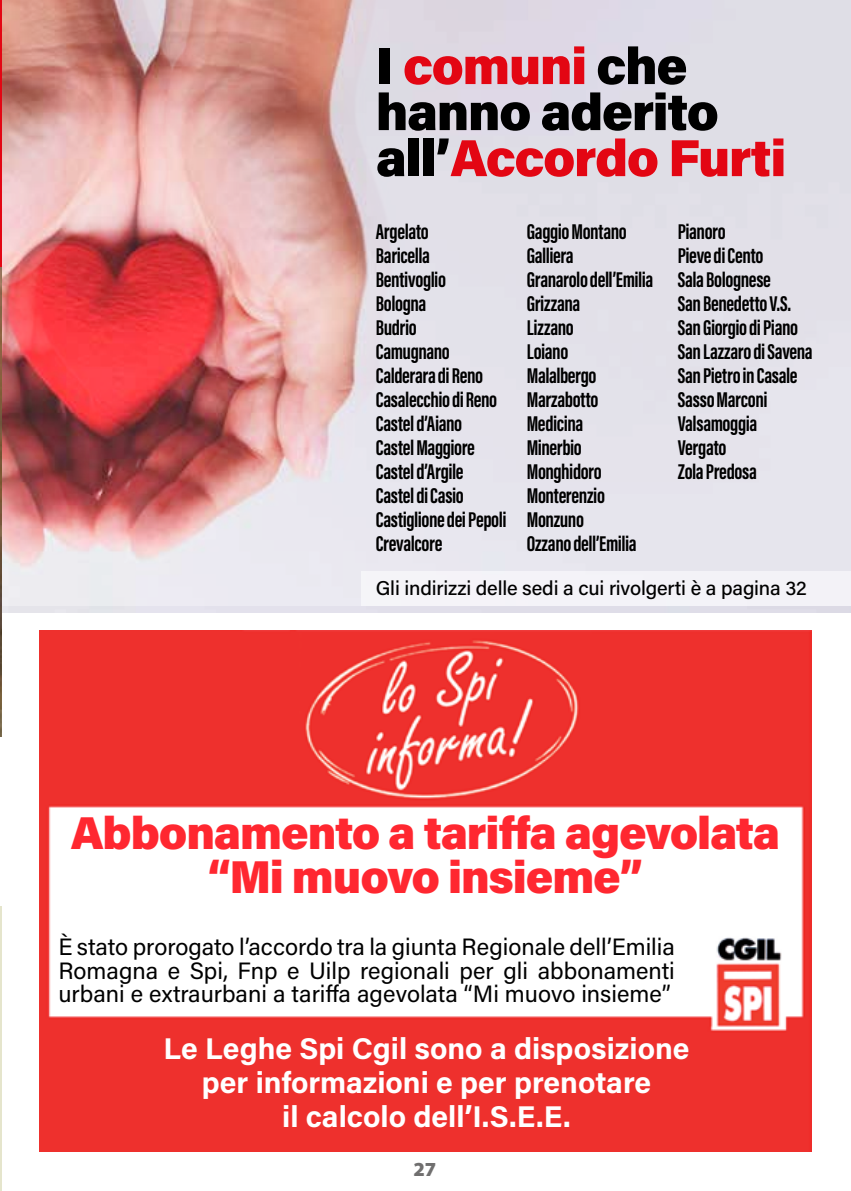
<style>
.page{position:relative;width:851px;height:1191px;background:#fff}
.page>*{position:absolute;margin:0;border:0;box-sizing:border-box;transform-origin:0 0}
.t1{font:900 52px/46px "Acumin Pro";letter-spacing:-.025em;color:#000}
.t2{font:900 46px/44px "Acumin Pro";letter-spacing:-.025em;color:#ff2730;text-align:center}
.t3{font:700 30px/34px "Acumin Pro";color:#fff;text-align:center}
.t4{font:23.6px/23.6px "Acumin Pro";color:#000;text-align:justify}
.t5{font:700 22px/24px "Acumin Pro Extra Cond";letter-spacing:-.02em;color:#000}
.t6{font:500 20px "Acumin Pro";letter-spacing:-.01em;color:#000}
.t7{font:900 20px "Myriad Pro";color:#706f6f}
.s1{color:#e30613}
</style>
<div class="page">
<img style="left:1px;top:0;width:849px;height:605px">
<img style="left:40px;top:630px;width:771px;height:521px">
<div style="left:361px;top:571px;width:489px;height:34px;background:#f4f3f8"></div>
<img style="left:0;top:266px;width:1px;height:471px">
<hr style="left:0;top:0;width:1px;height:266px;background:#e30613">
<hr style="left:0;top:906px;width:1px;height:285px;background:#e5e5cc">
<h1 class="t1" style="left:376px;top:40px;width:412px">I <span class="s1">comuni</span> che hanno aderito all’<span class="s1">Accordo Furti</span></h1>
<p class="t5" style="left:376px;top:219px;width:132px">Argelato<br>Baricella<br>Bentivoglio<br>Bologna<br>Budrio<br>Camugnano<br>Calderara di Reno<br>Casalecchio di Reno<br>Castel d’Aiano<br>Castel Maggiore<br>Castel d’Argile<br>Castel di Casio<br>Castiglione dei Pepoli<br>Crevalcore</p>
<p class="t5" style="left:526px;top:219px;width:128px">Gaggio Montano<br>Galliera<br>Granarolo dell’Emilia<br>Grizzana<br>Lizzano<br>Loiano<br>Malalbergo<br>Marzabotto<br>Medicina<br>Minerbio<br>Monghidoro<br>Monterenzio<br>Monzuno<br>Ozzano dell’Emilia</p>
<p class="t5" style="left:677px;top:219px;width:136px">Pianoro<br>Pieve di Cento<br>Sala Bolognese<br>San Benedetto V.S.<br>San Giorgio di Piano<br>San Lazzaro di Savena<br>San Pietro in Casale<br>Sasso Marconi<br>Valsamoggia<br>Vergato<br>Zola Predosa</p>
<p class="t6" style="left:376px;top:574px;width:432px">Gli indirizzi delle sedi a cui rivolgerti è a pagina 32</p>
<h2 class="t2" style="left:71px;top:808px;width:711px">Abbonamento a tariffa agevolata “Mi muovo insieme”</h2>
<p class="t4" style="left:58px;top:934px;width:618px">È stato prorogato l’accordo tra la giunta Regionale dell’Emilia Romagna e Spi, Fnp e Uilp regionali per gli abbonamenti urbani e extraurbani a tariffa agevolata “Mi muovo insieme”</p>
<h3 class="t3" style="left:163px;top:1030px;width:527px">Le Leghe Spi Cgil sono a disposizione per informazioni e per prenotare<br>il calcolo dell’I.S.E.E.</h3>
<p class="t7" style="left:413px;top:1155px;width:24px">27</p>
</div>
